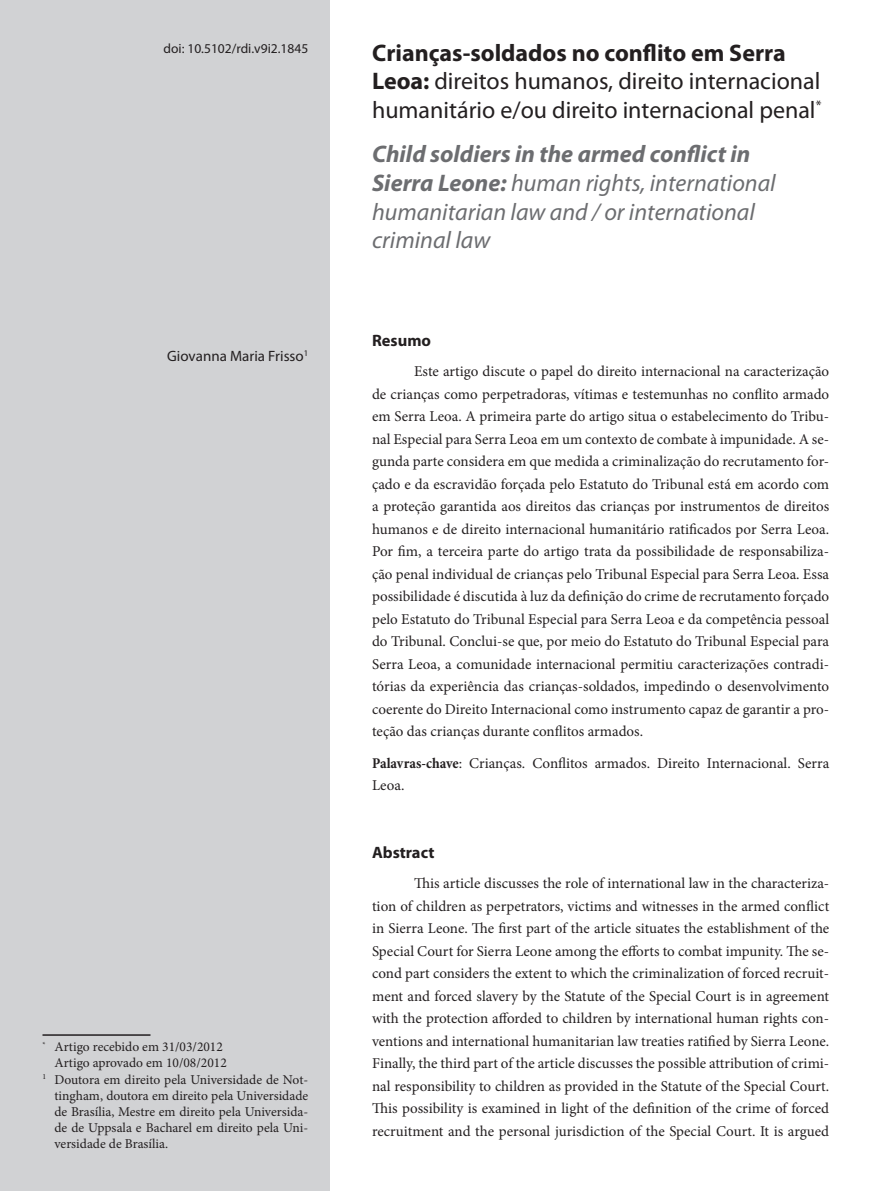
<style>
.page{position:relative;width:893px;height:1191px;background:#fff}
.page>*{position:absolute;margin:0;border:0;box-sizing:border-box;transform-origin:0 0}
.t1{font:24px/28.8px "Myriad Pro";color:#231f20}
.t2{font:italic 24px/28.8px "Myriad Pro";color:#6c6d70}
.t3{font:700 16.5px "Myriad Pro";color:#231f20}
.t4{font:15px/22.5px "Minion Pro";color:#231f20;text-align:justify}
.t5{font:15px "Myriad Pro";color:#231f20}
.t6{font:13.5px "Minion Pro";color:#231f20}
.t7{font:13.5px "Myriad Pro";color:#231f20}
.s1{font-weight:700}
.s2{font-weight:700;font-stretch:condensed}
</style>
<div class="page">
<div style="left:0;top:0;width:329px;height:1190px;background:#d1d2d4"></div>
<hr style="left:42px;top:1034px;width:108px;height:1px;background:#231f20">
<p class="t7" style="left:164px;top:40px;width:146px">doi: 10.5102/rdi.v9i2.1845</p>
<h1 class="t1" style="left:372px;top:38px;width:451px"><span class="s1">Crianças-soldados no conflito em Serra<br>Leoa:</span> direitos humanos, direito internacional humanitário e/ou direito internacional penal<sup>*</sup></h1>
<h1 class="t2" style="left:372px;top:139px;width:405px"><span class="s1">Child soldiers in the armed conflict in Sierra Leone:</span> human rights, international humanitarian law and / or international criminal law</h1>
<p class="t5" style="left:167px;top:347px;width:143px">Giovanna Maria Frisso<sup>1</sup></p>
<p class="t6" style="left:42px;top:1037px;width:182px"><sup>*</sup> Artigo recebido em 31/03/2012</p>
<p class="t6" style="left:54px;top:1054px;width:174px">Artigo aprovado em 10/08/2012</p>
<p class="t6" style="left:42px;top:1070px;width:267px"><sup>1</sup> Doutora em direito pela Universidade de Not-</p>
<p class="t6" style="left:54px;top:1086px;width:255px">tingham, doutora em direito pela Universidade</p>
<p class="t6" style="left:54px;top:1102px;width:255px">de Brasília, Mestre em direito pela Universida-</p>
<p class="t6" style="left:54px;top:1118px;width:255px">de de Uppsala e Bacharel em direito pela Uni-</p>
<p class="t6" style="left:54px;top:1135px;width:115px">versidade de Brasília.</p>
<p class="t3" style="left:372px;top:330px;width:60px">Resumo</p>
<p class="t4" style="left:372px;top:360px;width:459px;text-indent:42px">Este artigo discute o papel do direito internacional na caracterização de crianças como perpetradoras, vítimas e testemunhas no conflito armado em Serra Leoa. A primeira parte do artigo situa o estabelecimento do Tribu&shy;nal Especial para Serra Leoa em um contexto de combate à impunidade. A se&shy;gunda parte considera em que medida a criminalização do recrutamento for&shy;çado e da escravidão forçada pelo Estatuto do Tribunal está em acordo com a proteção garantida aos direitos das crianças por instrumentos de direitos humanos e de direito internacional humanitário ratificados por Serra Leoa.<br>Por fim, a terceira parte do artigo trata da possibilidade de responsabiliza&shy;ção penal individual de crianças pelo Tribunal Especial para Serra Leoa. Essa possibilidade é discutida à luz da definição do crime de recrutamento forçado pelo Estatuto do Tribunal Especial para Serra Leoa e da competência pessoal do Tribunal. Conclui-se que, por meio do Estatuto do Tribunal Especial para Serra Leoa, a comunidade internacional permitiu caracterizações contradi&shy;tórias da experiência das crianças-soldados, impedindo o desenvolvimento coerente do Direito Internacional como instrumento capaz de garantir a pro&shy;teção das crianças durante conflitos armados.</p>
<p class="t4" style="left:372px;top:752px;width:459px"><span class="s2">Palavras-chave</span>: Crianças. Conflitos armados. Direito Internacional. Serra<br>Leoa.</p>
<p class="t3" style="left:372px;top:842px;width:64px">Abstract</p>
<p class="t4" style="left:372px;top:872px;width:459px;text-indent:42px">This article discusses the role of international law in the characteriza&shy;tion of children as perpetrators, victims and witnesses in the armed conflict in Sierra Leone. The first part of the article situates the establishment of the Special Court for Sierra Leone among the efforts to combat impunity. The se&shy;cond part considers the extent to which the criminalization of forced recruit&shy;ment and forced slavery by the Statute of the Special Court is in agreement with the protection afforded to children by international human rights con&shy;ventions and international humanitarian law treaties ratified by Sierra Leone.<br>Finally, the third part of the article discusses the possible attribution of crimi&shy;nal responsibility to children as provided in the Statute of the Special Court.<br>This possibility is examined in light of the definition of the crime of forced recruitment and the personal jurisdiction of the Special Court. It is argued</p>
</div>
